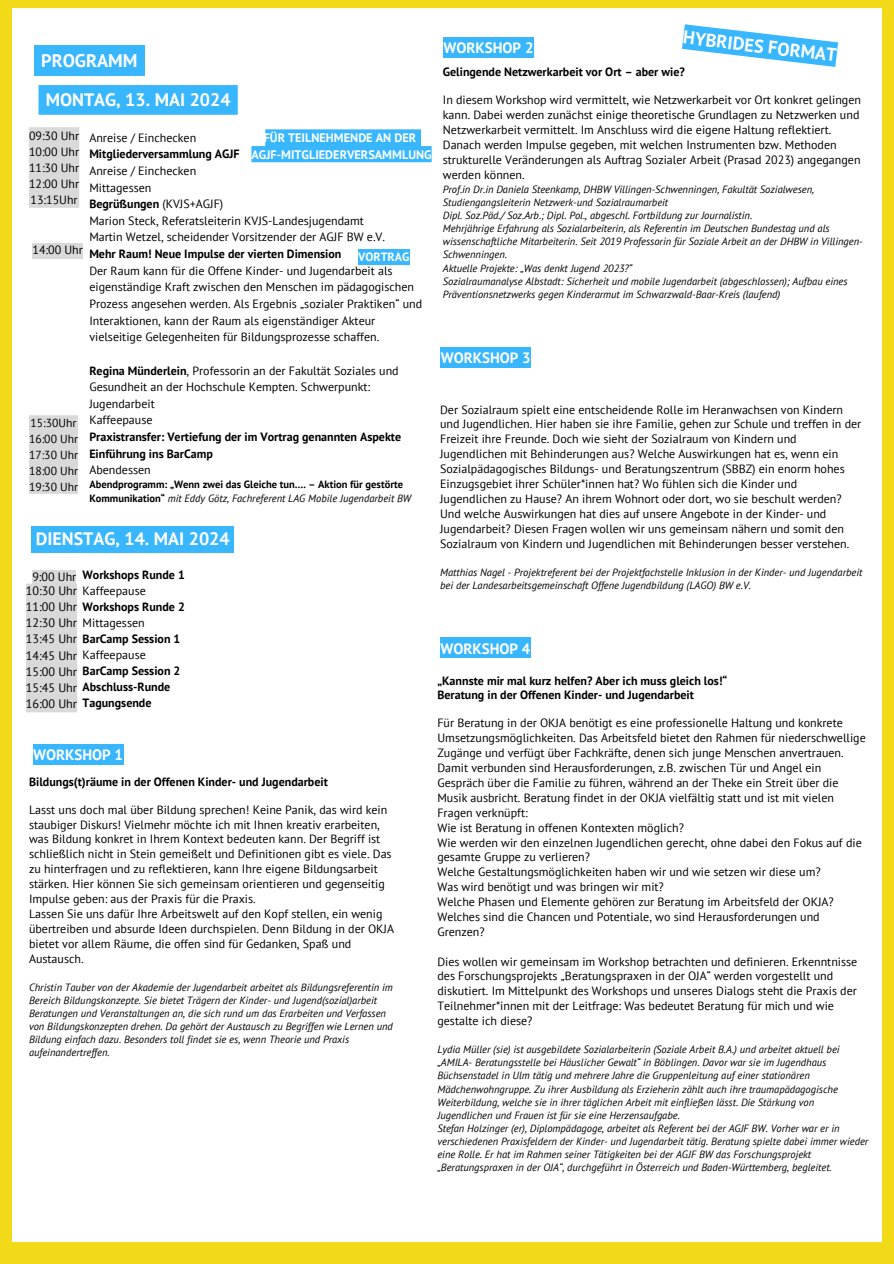
<style>
.page{position:relative;width:894px;height:1264px;background:#fff}
.page>*{position:absolute;margin:0;border:0;box-sizing:border-box;transform-origin:0 0}
.t1{font:700 18.3px "PT Sans";color:#fefffe}
.t2{font:700 18.3px "PT Sans";color:#fff}
.t3{font:700 18px "PT Sans";color:#fefffe}
.t4{font:700 15px "PT Sans";color:#fefffe}
.t5{font:700 12.3px/16.6px "PT Sans";color:#fefffe;text-align:center}
.t6{font:12.15px/16.2px "PT Sans";color:#000;text-align:justify}
.t7{font:12px/14.9px "PT Sans";color:#000}
.t8{font:700 12px/16px "PT Sans";color:#000}
.t9{font:700 12px "PT Sans";color:#fefffe}
.t10{font:11.85px/16.2px "PT Sans";color:#000;text-align:justify}
.t11{font:11.7px/15.9px "PT Sans";color:#000}
.t12{font:italic 10.5px/13px "PT Sans";color:#000}
.t13{font:700 10.5px/14px "PT Sans";color:#000}
.s1{font-weight:700}
.s2{font-weight:400;font-style:italic}
.s3{font-weight:400}
</style>
<div class="page">
<div style="left:0;top:0;width:893px;height:1263px;background:#f2da18"></div>
<div style="left:12px;top:8px;width:869px;height:1233px;background:#fefffe"></div>
<div style="left:34px;top:45px;width:111px;height:31px;background:#38b6ff"></div>
<svg style="left:39px;top:85px;width:199px;height:30px;background:#3ab6fe"></svg>
<div style="left:358px;top:250px;width:51px;height:15px;background:#38b6ff"></div>
<div style="left:443px;top:37px;width:90px;height:21px;background:#38b6ff"></div>
<div style="left:440px;top:347px;width:90px;height:21px;background:#38b6ff"></div>
<div style="left:440px;top:637px;width:90px;height:21px;background:#38b6ff"></div>
<div style="left:29px;top:127px;width:50px;height:81px;background:#d9d9d9"></div>
<svg style="left:251px;top:129px;width:180px;height:33px;background:#47bbfe"></svg>
<div style="left:29px;top:415px;width:49px;height:79px;background:#d9d9d9"></div>
<div style="left:31px;top:526px;width:203px;height:27px;background:#38b6ff"></div>
<div style="left:32px;top:570px;width:44px;height:15px;background:#d9d9d9"></div>
<div style="left:26px;top:583px;width:51px;height:129px;background:#d9d9d9"></div>
<div style="left:33px;top:744px;width:90px;height:20px;background:#38b6ff"></div>
<div style="left:32px;top:243px;width:51px;height:15px;background:#d9d9d9"></div>
<svg style="left:682px;top:24px;width:155px;height:43px"></svg>
<p class="t1" style="left:684px;top:25px;width:156px;rotate:7deg">HYBRIDES FORMAT</p>
<h1 class="t4" style="left:443px;top:38px;width:91px">WORKSHOP 2</h1>
<h1 class="t2" style="left:41px;top:48px;width:98px">PROGRAMM</h1>
<h5 class="t8" style="left:442px;top:63px;width:243px">Gelingende Netzwerkarbeit vor Ort – aber wie?</h5>
<h5 class="t7" style="left:442px;top:92px;width:419px">In diesem Workshop wird vermittelt, wie Netzwerkarbeit vor Ort konkret gelingen kann. Dabei werden zunächst einige theoretische Grundlagen zu Netzwerken und Netzwerkarbeit vermittelt. Im Anschluss wird die eigene Haltung reflektiert.<br>Danach werden Impulse gegeben, mit welchen Instrumenten bzw. Methoden strukturelle Veränderungen als Auftrag Sozialer Arbeit (Prasad 2023) angegangen werden können.</h5>
<h5 class="t12" style="left:442px;top:182px;width:421px">Prof.in Dr.in Daniela Steenkamp, DHBW Villingen-Schwenningen, Fakultät Sozialwesen, Studiengangsleiterin Netzwerk-und Sozialraumarbeit<br>Dipl. Soz.Päd./ Soz.Arb.; Dipl. Pol., abgeschl. Fortbildung zur Journalistin.<br>Mehrjährige Erfahrung als Sozialarbeiterin, als Referentin im Deutschen Bundestag und als wissenschaftliche Mitarbeiterin. Seit 2019 Professorin für Soziale Arbeit an der DHBW in Villingen-Schwenningen.<br>Aktuelle Projekte: „Was denkt Jugend 2023?“<br>Sozialraumanalyse Albstadt: Sicherheit und mobile Jugendarbeit (abgeschlossen); Aufbau eines Präventionsnetzwerks gegen Kinderarmut im Schwarzwald-Baar-Kreis (laufend)</h5>
<h4 class="t3" style="left:46px;top:87px;width:186px">MONTAG, 13. MAI 2024</h4>
<h2 class="t10" style="left:29px;top:127px;width:52px">09:30 Uhr 10:00 Uhr 11:30 Uhr 12:00 Uhr 13:15Uhr</h2>
<h4 class="t5" style="left:251px;top:129px;width:182px">FÜR TEILNEHMENDE AN DER<br>AGJF-MITGLIEDERVERSAMMLUNG</h4>
<h2 class="t7" style="left:89px;top:129px;width:334px;line-height:16.6px">Anreise / Einchecken<br><span class="s1">Mitgliederversammlung AGJF<br></span>Anreise / Einchecken<br>Mittagessen<br><span class="s1">Begrüßungen</span> (KVJS+AGJF)<br>Marion Steck, Referatsleiterin KVJS-Landesjugendamt<br>Martin Wetzel, scheidender Vorsitzender der AGJF BW e.V.<br><span class="s1">Mehr Raum! Neue Impulse der vierten Dimension<br></span>Der Raum kann für die Offene Kinder- und Jugendarbeit als eigenständige Kraft zwischen den Menschen im pädagogischen Prozess angesehen werden. Als Ergebnis „sozialer Praktiken“ und Interaktionen, kann der Raum als eigenständiger Akteur vielseitige Gelegenheiten für Bildungsprozesse schaffen.</h2>
<h1 class="t7" style="left:89px;top:362px;width:313px;line-height:16.6px"><span class="s1">Regina Münderlein</span>, Professorin an der Fakultät Soziales und Gesundheit an der Hochschule Kempten. Schwerpunkt:<br>Jugendarbeit<br>Kaffeepause<br><span class="s1">Praxistransfer: Vertiefung der im Vortrag genannten Aspekte Einführung ins BarCamp<br></span>Abendessen</h1>
<h1 class="t13" style="left:89px;top:477px;width:323px">Abendprogramm: „Wenn zwei das Gleiche tun…. – Aktion für gestörte<br>Kommunikation“ <span class="s2">mit Eddy Götz, Fachreferent LAG Mobile Jugendarbeit BW</span></h1>
<h5 class="t7" style="left:32px;top:242px;width:52px">14:00 Uhr</h5>
<h5 class="t9" style="left:358px;top:249px;width:53px">VORTRAG</h5>
<h5 class="t4" style="left:440px;top:348px;width:91px">WORKSHOP 3</h5>
<h3 class="t7" style="left:440px;top:402px;width:422px">Der Sozialraum spielt eine entscheidende Rolle im Heranwachsen von Kindern und Jugendlichen. Hier haben sie ihre Familie, gehen zur Schule und treffen in der Freizeit ihre Freunde. Doch wie sieht der Sozialraum von Kindern und Jugendlichen mit Behinderungen aus? Welche Auswirkungen hat es, wenn ein Sozialpädagogisches Bildungs- und Beratungszentrum (SBBZ) ein enorm hohes Einzugsgebiet ihrer Schüler*innen hat? Wo fühlen sich die Kinder und Jugendlichen zu Hause? An ihrem Wohnort oder dort, wo sie beschult werden?<br>Und welche Auswirkungen hat dies auf unsere Angebote in der Kinder- und Jugendarbeit? Diesen Fragen wollen wir uns gemeinsam nähern und somit den Sozialraum von Kindern und Jugendlichen mit Behinderungen besser verstehen.</h3>
<h3 class="t12" style="left:440px;top:565px;width:423px">Matthias Nagel - Projektreferent bei der Projektfachstelle Inklusion in der Kinder- und Jugendarbeit bei der Landesarbeitsgemeinschaft Offene Jugendbildung (LAGO) BW e.V.</h3>
<h5 class="t11" style="left:29px;top:415px;width:50px">15:30Uhr<br>16:00 Uhr<br>17:30 Uhr<br>18:00 Uhr<br>19:30 Uhr</h5>
<h5 class="t3" style="left:36px;top:526px;width:195px">DIENSTAG, 14. MAI 2024</h5>
<p class="t7" style="left:32px;top:569px;width:45px">9:00 Uhr</p>
<p class="t6" style="left:26px;top:582px;width:53px">10:30 Uhr 11:00 Uhr 12:30 Uhr 13:45 Uhr 14:45 Uhr 15:00 Uhr 15:45 Uhr 16:00 Uhr</p>
<h2 class="t8" style="left:83px;top:566px;width:104px">Workshops Runde 1<br><span class="s3">Kaffeepause<br></span>Workshops Runde 2<br><span class="s3">Mittagessen<br></span>BarCamp Session 1<br><span class="s3">Kaffeepause<br></span>BarCamp Session 2<br>Abschluss-Runde<br>Tagungsende</h2>
<h4 class="t4" style="left:33px;top:744px;width:91px">WORKSHOP 1</h4>
<h5 class="t4" style="left:440px;top:638px;width:91px">WORKSHOP 4</h5>
<p class="t8" style="left:437px;top:672px;width:291px;line-height:14.9px">„Kannste mir mal kurz helfen? Aber ich muss gleich los!“<br>Beratung in der Offenen Kinder- und Jugendarbeit</p>
<h5 class="t7" style="left:437px;top:715px;width:429px">Für Beratung in der OKJA benötigt es eine professionelle Haltung und konkrete Umsetzungsmöglichkeiten. Das Arbeitsfeld bietet den Rahmen für niederschwellige Zugänge und verfügt über Fachkräfte, denen sich junge Menschen anvertrauen.<br>Damit verbunden sind Herausforderungen, z.B. zwischen Tür und Angel ein Gespräch über die Familie zu führen, während an der Theke ein Streit über die Musik ausbricht. Beratung findet in der OKJA vielfältig statt und ist mit vielen Fragen verknüpft:<br>Wie ist Beratung in offenen Kontexten möglich?<br>Wie werden wir den einzelnen Jugendlichen gerecht, ohne dabei den Fokus auf die gesamte Gruppe zu verlieren?<br>Welche Gestaltungsmöglichkeiten haben wir und wie setzen wir diese um?<br>Was wird benötigt und was bringen wir mit?<br>Welche Phasen und Elemente gehören zur Beratung im Arbeitsfeld der OKJA?<br>Welches sind die Chancen und Potentiale, wo sind Herausforderungen und Grenzen?</h5>
<h1 class="t7" style="left:437px;top:953px;width:421px">Dies wollen wir gemeinsam im Workshop betrachten und definieren. Erkenntnisse des Forschungsprojekts „Beratungspraxen in der OJA“ werden vorgestellt und diskutiert. Im Mittelpunkt des Workshops und unseres Dialogs steht die Praxis der Teilnehmer*innen mit der Leitfrage: Was bedeutet Beratung für mich und wie gestalte ich diese?</h1>
<h5 class="t12" style="left:437px;top:1042px;width:403px">Lydia Müller (sie) ist ausgebildete Sozialarbeiterin (Soziale Arbeit B.A.) und arbeitet aktuell bei „AMILA- Beratungsstelle bei Häuslicher Gewalt“ in Böblingen. Davor war sie im Jugendhaus Büchsenstadel in Ulm tätig und mehrere Jahre die Gruppenleitung auf einer stationären Mädchenwohngruppe. Zu ihrer Ausbildung als Erzieherin zählt auch ihre traumapädagogische Weiterbildung, welche sie in ihrer täglichen Arbeit mit einfließen lässt. Die Stärkung von Jugendlichen und Frauen ist für sie eine Herzensaufgabe.</h5>
<h5 class="t12" style="left:437px;top:1121px;width:432px">Stefan Holzinger (er), Diplompädagoge, arbeitet als Referent bei der AGJF BW. Vorher war er in verschiedenen Praxisfeldern der Kinder- und Jugendarbeit tätig. Beratung spielte dabei immer wieder eine Rolle. Er hat im Rahmen seiner Tätigkeiten bei der AGJF BW das Forschungsprojekt „Beratungspraxen in der OJA“, durchgeführt in Österreich und Baden-Württemberg, begleitet.</h5>
<h5 class="t8" style="left:29px;top:773px;width:300px">Bildungs(t)räume in der Offenen Kinder- und Jugendarbeit</h5>
<h2 class="t7" style="left:29px;top:801px;width:366px">Lasst uns doch mal über Bildung sprechen! Keine Panik, das wird kein staubiger Diskurs! Vielmehr möchte ich mit Ihnen kreativ erarbeiten, was Bildung konkret in Ihrem Kontext bedeuten kann. Der Begriff ist schließlich nicht in Stein gemeißelt und Definitionen gibt es viele. Das zu hinterfragen und zu reflektieren, kann Ihre eigene Bildungsarbeit stärken. Hier können Sie sich gemeinsam orientieren und gegenseitig Impulse geben: aus der Praxis für die Praxis.<br>Lassen Sie uns dafür Ihre Arbeitswelt auf den Kopf stellen, ein wenig übertreiben und absurde Ideen durchspielen. Denn Bildung in der OKJA bietet vor allem Räume, die offen sind für Gedanken, Spaß und Austausch.</h2>
<h5 class="t12" style="left:29px;top:980px;width:365px">Christin Tauber von der Akademie der Jugendarbeit arbeitet als Bildungsreferentin im Bereich Bildungskonzepte. Sie bietet Trägern der Kinder- und Jugend(sozial)arbeit Beratungen und Veranstaltungen an, die sich rund um das Erarbeiten und Verfassen von Bildungskonzepten drehen. Da gehört der Austausch zu Begriffen wie Lernen und Bildung einfach dazu. Besonders toll findet sie es, wenn Theorie und Praxis aufeinandertreffen.</h5>
</div>
